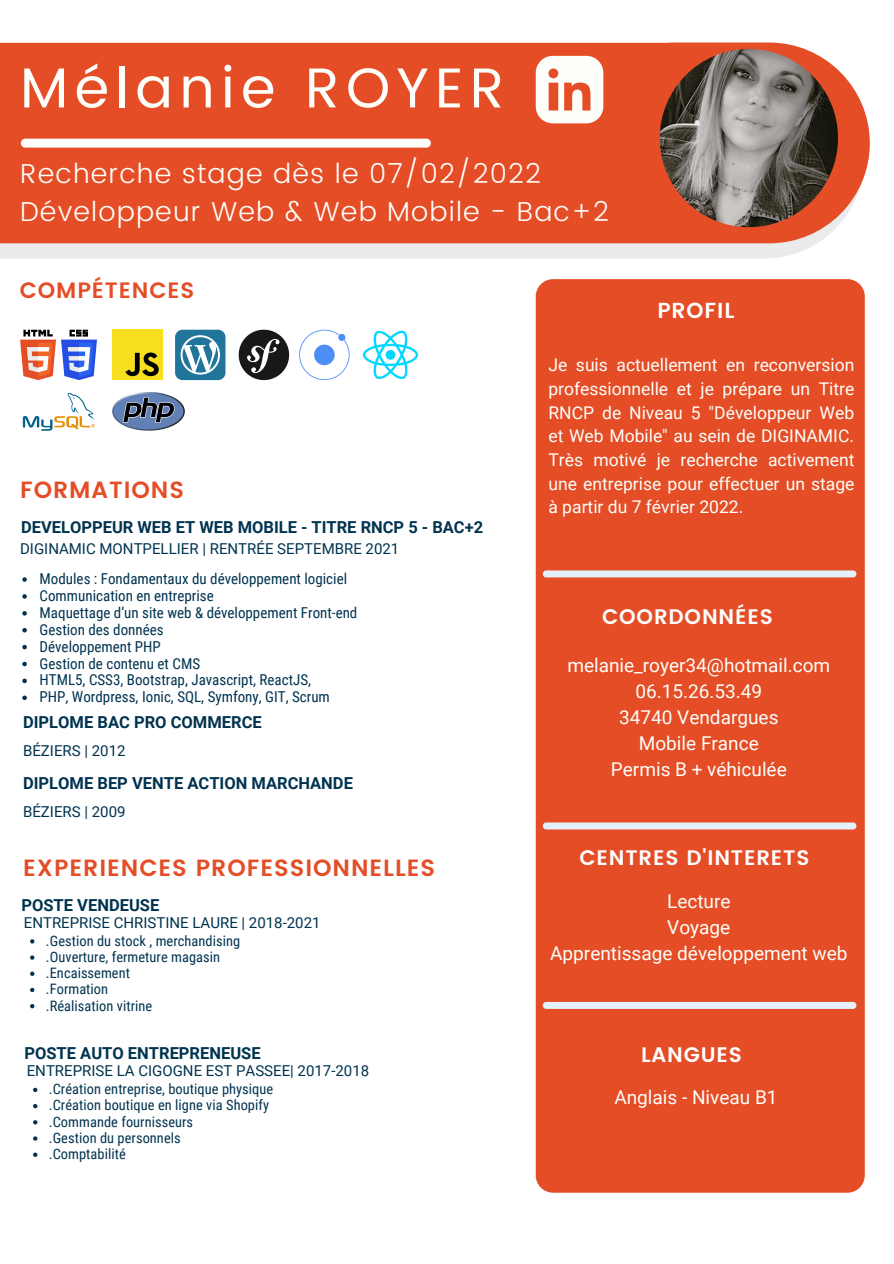
<style>
.page{position:relative;width:894px;height:1264px;background:#fff}
.page>*{position:absolute;margin:0;border:0;box-sizing:border-box;transform-origin:0 0}
.t1{font:56.1px "Poppins";letter-spacing:.115em;color:#fefefa}
.t2{font:300 27.3px "Poppins";letter-spacing:.04em;color:#fefefa}
.t3{font:600 23.4px "Poppins";letter-spacing:.04em;color:#e44d26}
.t4{font:600 22.2px "Poppins";letter-spacing:.04em;color:#e44d26}
.t5{font:600 21.75px "Poppins";letter-spacing:.04em;color:#fff}
.t6{font:600 21px "Poppins";letter-spacing:.04em;color:#fff}
.t7{font:19.05px "Roboto";color:#fefefa}
.t8{font:17.55px/23.7px "Roboto";color:#fefefa;text-align:justify}
.t9{font:700 16.5px "Roboto";color:#003350}
.t10{font:15px "Roboto Condensed";color:#003350}
.t11{font:15px "Roboto";color:#003350}
.t12{font:14.4px "Roboto Condensed";letter-spacing:.005em;color:#003350}
</style>
<div class="page">
<svg style="left:0;top:243px;width:817px;height:16px;background:#ebe8e7"></svg>
<div style="left:0;top:43px;width:869px;height:200px;background:#e44d26"></div>
<div style="left:535px;top:279px;width:329px;height:913px;background:#e44d26;border-radius:17px"></div>
<img style="left:659px;top:49px;width:178px;height:178px;border-radius:50%">
<div style="left:21px;top:139px;width:410px;height:9px;background:#fefefa;border-radius:4px"></div>
<svg style="left:535px;top:56px;width:68px;height:67px"></svg>
<div style="left:542px;top:570px;width:314px;height:7px;background:#e3f1fa;border-radius:3px"></div>
<div style="left:542px;top:822px;width:314px;height:7px;background:#e3f1fa;border-radius:3px"></div>
<div style="left:542px;top:1001px;width:314px;height:7px;background:#e3f1fa;border-radius:3px"></div>
<div style="left:112px;top:330px;width:50px;height:50px;background:#f7df1e"></div>
<svg style="left:125px;top:352px;width:34px;height:24px"></svg>
<svg style="left:20px;top:330px;width:77px;height:50px"></svg>
<svg style="left:23px;top:392px;width:72px;height:38px"></svg>
<svg style="left:112px;top:392px;width:72px;height:38px"></svg>
<svg style="left:175px;top:330px;width:50px;height:50px"></svg>
<svg style="left:239px;top:330px;width:50px;height:50px"></svg>
<svg style="left:299px;top:330px;width:50px;height:50px"></svg>
<svg style="left:363px;top:330px;width:55px;height:49px"></svg>
<svg style="left:22px;top:577px;width:5px;height:5px"></svg>
<svg style="left:22px;top:594px;width:5px;height:4px"></svg>
<svg style="left:22px;top:611px;width:5px;height:4px"></svg>
<svg style="left:22px;top:628px;width:5px;height:4px"></svg>
<svg style="left:22px;top:645px;width:5px;height:4px"></svg>
<svg style="left:22px;top:661px;width:5px;height:5px"></svg>
<svg style="left:22px;top:678px;width:5px;height:5px"></svg>
<svg style="left:22px;top:695px;width:5px;height:5px"></svg>
<svg style="left:30px;top:939px;width:4px;height:4px"></svg>
<svg style="left:30px;top:955px;width:4px;height:4px"></svg>
<svg style="left:30px;top:971px;width:4px;height:4px"></svg>
<svg style="left:30px;top:987px;width:4px;height:5px"></svg>
<svg style="left:30px;top:1004px;width:4px;height:4px"></svg>
<svg style="left:33px;top:1087px;width:4px;height:5px"></svg>
<svg style="left:33px;top:1104px;width:4px;height:4px"></svg>
<svg style="left:33px;top:1120px;width:4px;height:4px"></svg>
<svg style="left:33px;top:1136px;width:4px;height:4px"></svg>
<svg style="left:33px;top:1152px;width:4px;height:4px"></svg>
<p class="t1" style="left:20px;top:55px;width:485px">Mélanie ROYER</p>
<p class="t2" style="left:20px;top:157px;width:522px">Recherche stage dès le 07/02/2022</p>
<p class="t2" style="left:20px;top:195px;width:590px">Développeur Web &amp; Web Mobile - Bac+2</p>
<p class="t4" style="left:20px;top:278px;width:176px">COMPÉTENCES</p>
<p class="t3" style="left:20px;top:476px;width:165px">FORMATIONS</p>
<p class="t9" style="left:21px;top:517px;width:463px">DEVELOPPEUR WEB ET WEB MOBILE - TITRE RNCP 5 - BAC+2</p>
<p class="t11" style="left:20px;top:540px;width:380px">DIGINAMIC MONTPELLIER | RENTRÉE SEPTEMBRE 2021</p>
<p class="t10" style="left:40px;top:570px;width:309px">Modules : Fondamentaux du développement logiciel</p>
<p class="t10" style="left:40px;top:587px;width:176px">Communication en entreprise</p>
<p class="t10" style="left:40px;top:604px;width:319px">Maquettage d’un site web &amp; développement Front-end</p>
<p class="t10" style="left:40px;top:621px;width:125px">Gestion des données</p>
<p class="t10" style="left:40px;top:637px;width:123px">Développement PHP</p>
<p class="t10" style="left:40px;top:654px;width:162px">Gestion de contenu et CMS</p>
<p class="t10" style="left:40px;top:671px;width:273px">HTML5, CSS3, Bootstrap, Javascript, ReactJS,</p>
<p class="t10" style="left:40px;top:688px;width:292px">PHP, Wordpress, Ionic, SQL, Symfony, GIT, Scrum</p>
<p class="t9" style="left:23px;top:712px;width:240px">DIPLOME BAC PRO COMMERCE</p>
<p class="t11" style="left:23px;top:742px;width:104px">BÉZIERS | 2012</p>
<p class="t9" style="left:23px;top:773px;width:331px">DIPLOME BEP VENTE ACTION MARCHANDE</p>
<p class="t11" style="left:23px;top:803px;width:104px">BÉZIERS | 2009</p>
<p class="t3" style="left:23px;top:854px;width:413px">EXPERIENCES PROFESSIONNELLES</p>
<p class="t9" style="left:21px;top:895px;width:139px">POSTE VENDEUSE</p>
<p class="t11" style="left:24px;top:913px;width:298px">ENTREPRISE CHRISTINE LAURE | 2018-2021</p>
<p class="t12" style="left:46px;top:932px;width:196px">.Gestion du stock , merchandising</p>
<p class="t12" style="left:46px;top:948px;width:176px">.Ouverture, fermeture magasin</p>
<p class="t12" style="left:46px;top:964px;width:86px">.Encaissement</p>
<p class="t12" style="left:46px;top:980px;width:64px">.Formation</p>
<p class="t12" style="left:46px;top:997px;width:108px">.Réalisation vitrine</p>
<p class="t9" style="left:24px;top:1043px;width:238px">POSTE AUTO ENTREPRENEUSE</p>
<p class="t11" style="left:27px;top:1062px;width:344px">ENTREPRISE LA CIGOGNE EST PASSEE| 2017-2018</p>
<p class="t12" style="left:49px;top:1080px;width:226px">.Création entreprise, boutique physique</p>
<p class="t12" style="left:49px;top:1097px;width:222px">.Création boutique en ligne via Shopify</p>
<p class="t12" style="left:49px;top:1113px;width:146px">.Commande fournisseurs</p>
<p class="t12" style="left:49px;top:1129px;width:133px">.Gestion du personnels</p>
<p class="t12" style="left:49px;top:1145px;width:78px">.Comptabilité</p>
<p class="t5" style="left:657px;top:297px;width:79px">PROFIL</p>
<p class="t8" style="left:548px;top:353px;width:307px">Je suis actuellement en reconversion professionnelle et je prépare un Titre RNCP de Niveau 5 "Développeur Web et Web Mobile" au sein de DIGINAMIC.<br>Très motivé je recherche activement une entreprise pour effectuer un stage à partir du 7 février 2022.</p>
<p class="t6" style="left:602px;top:604px;width:172px">COORDONNÉES</p>
<p class="t7" style="left:567px;top:654px;width:264px">melanie_royer34@hotmail.com</p>
<p class="t7" style="left:635px;top:680px;width:128px">06.15.26.53.49</p>
<p class="t7" style="left:619px;top:706px;width:161px">34740 Vendargues</p>
<p class="t7" style="left:638px;top:732px;width:121px">Mobile France</p>
<p class="t7" style="left:610px;top:758px;width:177px">Permis B + véhiculée</p>
<p class="t6" style="left:579px;top:845px;width:231px">CENTRES D'INTERETS</p>
<p class="t7" style="left:667px;top:889px;width:65px">Lecture</p>
<p class="t7" style="left:667px;top:916px;width:64px">Voyage</p>
<p class="t7" style="left:550px;top:942px;width:299px">Apprentissage développement web</p>
<p class="t6" style="left:641px;top:1042px;width:102px">LANGUES</p>
<p class="t7" style="left:614px;top:1086px;width:165px">Anglais - Niveau B1</p>
</div>
